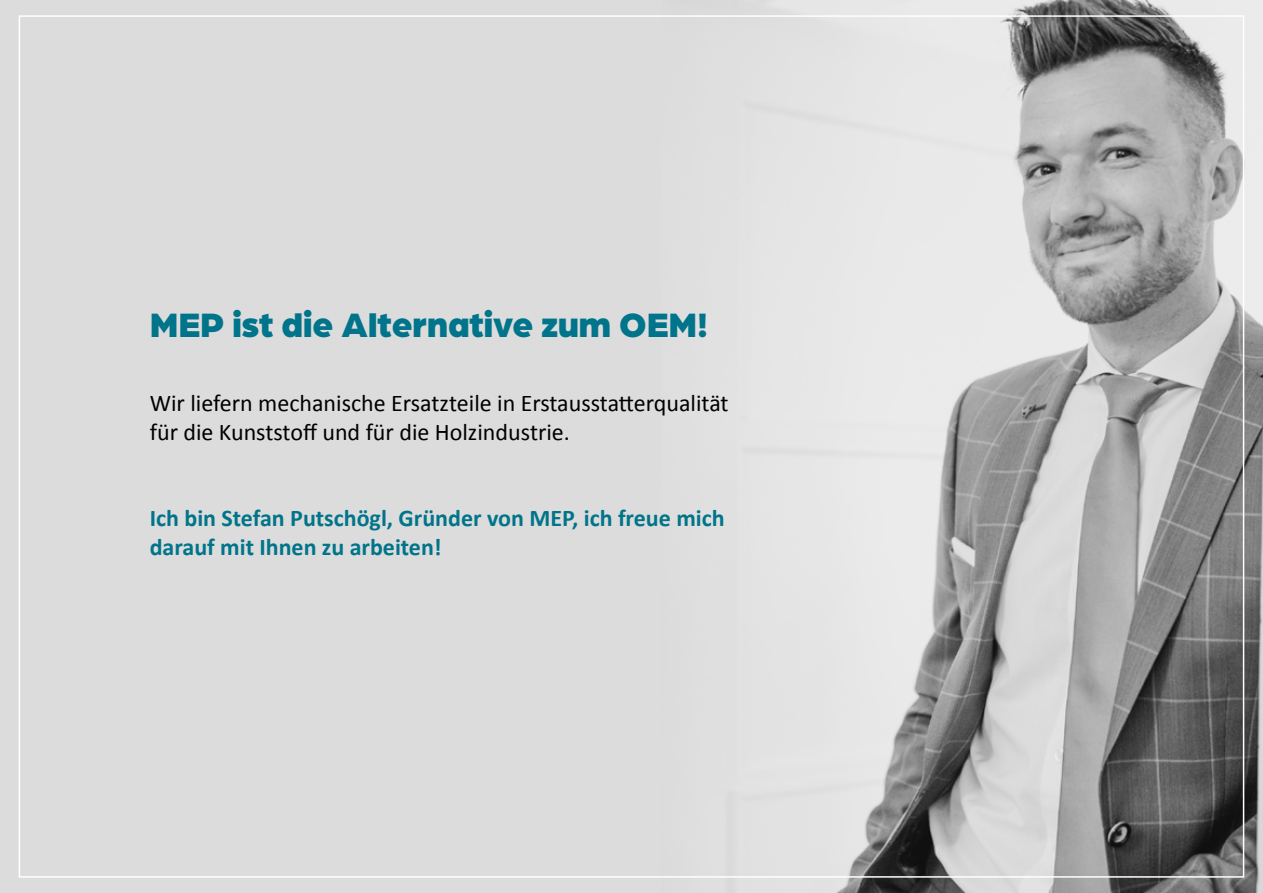
<style>
.page{position:relative;width:1263px;height:893px;background:#dddcdc}
.page>*{position:absolute;margin:0;border:0;box-sizing:border-box;transform-origin:0 0}
.t1{font:900 36px "Arboria";color:#00748a}
.t2{font:24px/28.8px "Calibri";color:#000}
.t3{font:700 24px/28.8px "Calibri";color:#00748a}
</style>
<div class="page">
<img style="left:773px;top:0;width:490px;height:893px">
<h1 class="t1" style="left:150px;top:299px;width:560px">MEP ist die Alternative zum OEM!</h1>
<p class="t2" style="left:150px;top:389px;width:580px">Wir liefern mechanische Ersatzteile in Erstausstatterqualität für die Kunststoff und für die Holzindustrie.</p>
<p class="t3" style="left:150px;top:504px;width:576px">Ich bin Stefan Putschögl, Gründer von MEP, ich freue mich darauf mit Ihnen zu arbeiten!</p>
</div>
